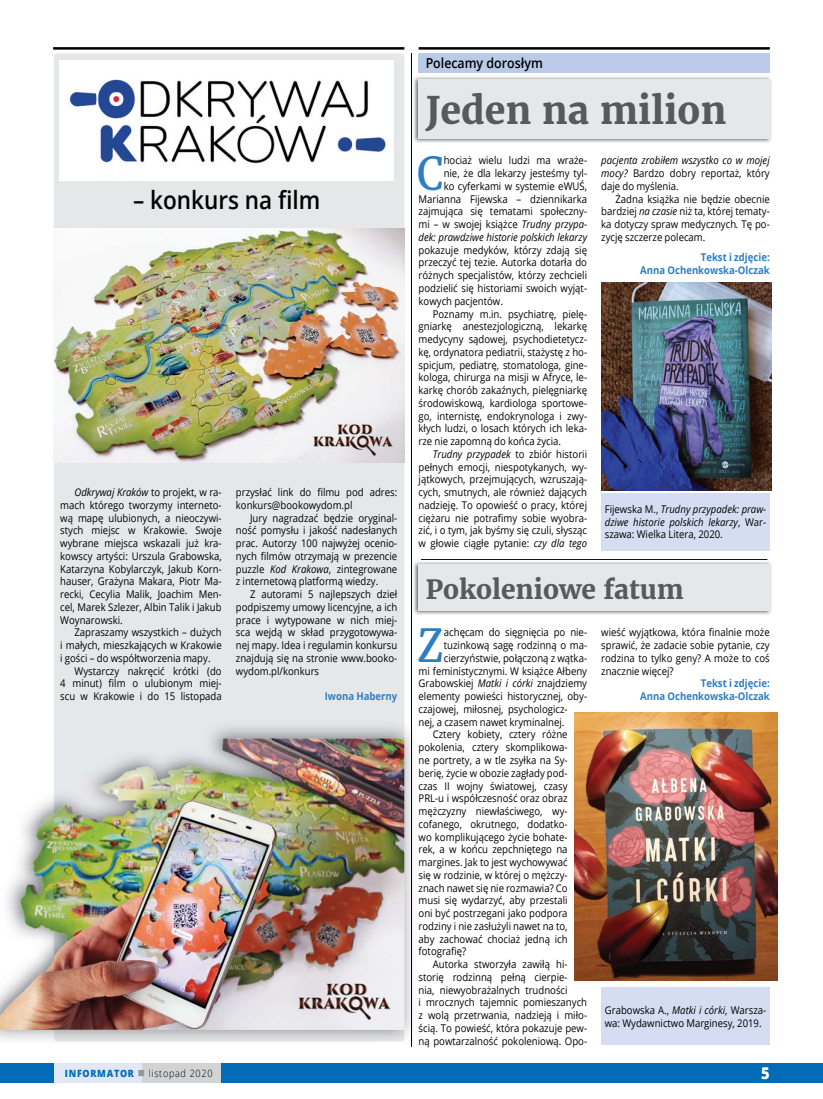
<style>
.page{position:relative;width:823px;height:1099px;background:#fff}
.page>*{position:absolute;margin:0;border:0;box-sizing:border-box;transform-origin:0 0}
.t1{font:45px "Merriweather";color:#2d7ec2;scale:.9 1}
.t2{font:700 37.5px "Merriweather";color:#58595b}
.t3{font:700 26.25px "Merriweather";color:#58595b}
.t4{font:600 25px "Open Sans";color:#000;scale:.9 1}
.t5{font:800 16.25px "Open Sans";color:#fff;scale:.9 1}
.t6{font:600 13.75px "Open Sans";color:#000;scale:.9 1}
.t7{font:10.62px/12.8px "Open Sans";color:#000;text-align:justify;scale:.9 1}
.t8{font:italic 10.62px/12.8px "Open Sans";color:#000;text-align:justify;scale:.9 1}
.t9{font:700 10.62px/12.8px "Open Sans";color:#2d7ec2;text-align:right;scale:.9 1}
.t10{font:300 10px "Open Sans";letter-spacing:.08em;color:#000;scale:.9 1}
.s1{font-style:italic}
.s2{font-style:normal}
.s3{font-weight:800;color:#006cb7}
.s4{color:#939598}
</style>
<div class="page">
<div style="left:0;top:1063px;width:822px;height:19px;background:#006cb7"></div>
<div style="left:141px;top:1062px;width:80px;height:20px;background:#d1d3d4"></div>
<div style="left:54px;top:1062px;width:87px;height:20px;background:#e1e7f5"></div>
<img style="left:413px;top:76px;width:358px;height:67px">
<div style="left:418px;top:80px;width:351px;height:59px;background:#e6e7e8"></div>
<hr style="left:53px;top:47px;width:351px;height:3px;background:#000">
<hr style="left:418px;top:47px;width:351px;height:3px;background:#000">
<hr style="left:420px;top:559px;width:347px;height:1px;background:#000">
<div style="left:601px;top:493px;width:168px;height:57px;background:#d4ddf1"></div>
<div style="left:601px;top:987px;width:168px;height:57px;background:#d4ddf1"></div>
<div style="left:418px;top:53px;width:351px;height:20px;background:#bacbe9"></div>
<hr style="left:411px;top:53px;width:1px;height:993px;background:#000">
<img style="left:413px;top:561px;width:358px;height:54px">
<div style="left:418px;top:564px;width:351px;height:47px;background:#e6e7e8"></div>
<img style="left:574px;top:713px;width:203px;height:267px">
<div style="left:54px;top:53px;width:350px;height:988px;background:#e6e7e8;border-radius:4px"></div>
<img style="left:60px;top:61px;width:333px;height:119px">
<img style="left:0;top:727px;width:373px;height:301px">
<img style="left:373px;top:721px;width:40px;height:321px">
<img style="left:0;top:1028px;width:374px;height:14px">
<img style="left:411px;top:721px;width:1px;height:321px">
<img style="left:54px;top:1028px;width:350px;height:13px">
<img style="left:601px;top:283px;width:170px;height:207px">
<img style="left:53px;top:228px;width:351px;height:234px">
<h3 class="t4" style="left:133px;top:182px;width:209px">– konkurs na film</h3>
<p class="t7" style="left:60px;top:485px;width:181px;text-indent:14px"><span class="s1">Odkrywaj Kraków</span> to projekt, w ra&shy;mach którego tworzymy interneto&shy;wą mapę ulubionych, a nieoczywi&shy;stych miejsc w Krakowie. Swoje wybrane miejsca wskazali już kra&shy;kowscy artyści: Urszula Grabowska, Katarzyna Kobylarczyk, Jakub Korn&shy;hauser, Grażyna Makara, Piotr Ma&shy;recki, Cecylia Malik, Joachim Men&shy;cel, Marek Szlezer, Albin Talik i Jakub Woynarowski.</p>
<p class="t7" style="left:60px;top:626px;width:181px;text-indent:14px">Zapraszamy wszystkich – dużych i małych, mieszkających w Krakowie i gości – do współtworzenia mapy.</p>
<p class="t7" style="left:60px;top:664px;width:181px;text-indent:14px">Wystarczy nakręcić krótki (do 4 minut) film o ulubionym miej&shy;scu w Krakowie i do 15 listopada</p>
<p class="t7" style="left:236px;top:485px;width:181px">przysłać link do filmu pod adres: konkurs@bookowydom.pl</p>
<p class="t7" style="left:236px;top:511px;width:181px;text-indent:14px">Jury nagradzać będzie oryginal&shy;ność pomysłu i jakość nadesłanych prac. Autorzy 100 najwyżej ocenio&shy;nych filmów otrzymają w prezencie puzzle <span class="s1">Kod Krakowa</span>, zintegrowane z internetową platformą wiedzy.</p>
<p class="t7" style="left:236px;top:587px;width:181px;text-indent:14px">Z autorami 5 najlepszych dzieł podpiszemy umowy licencyjne, a ich prace i wytypowane w nich miej&shy;sca wejdą w skład przygotowywa&shy;nej mapy. Idea i regulamin konkursu znajdują się na stronie www.booko&shy;wydom.pl/konkurs</p>
<p class="t9" style="left:324px;top:689px;width:82px">Iwona Haberny</p>
<p class="t6" style="left:425px;top:54px;width:132px">Polecamy dorosłym</p>
<h2 class="t2" style="left:425px;top:87px;width:302px">Jeden na milion</h2>
<p class="t7" style="left:601px;top:154px;width:189px"><span class="s1">pacjenta zrobiłem wszystko co w mojej mocy?</span> Bardzo dobry reportaż, który daje do myślenia.</p>
<p class="t7" style="left:601px;top:192px;width:189px;text-indent:14px">Żadna książka nie będzie obecnie bardziej <span class="s1">na czasie</span> niż ta, której tematy&shy;ka dotyczy spraw medycznych<span class="s1">.</span> Tę po&shy;zycję szczerze polecam.</p>
<p class="t9" style="left:640px;top:250px;width:145px">Tekst i zdjęcie:<br>Anna Ochenkowska-Olczak</p>
<h1 class="t1" style="left:417px;top:146px;width:31px">C</h1>
<p class="t7" style="left:418px;top:154px;width:189px;text-align:right">hociaż wielu ludzi ma wraże-<br>nie, że dla lekarzy jesteśmy tyl-<br>ko cyferkami w systemie eWUŚ, Marianna Fijewska – dziennikarka zajmująca się tematami społeczny&shy;mi – w swojej książce <span class="s1">Trudny przypa&shy;dek: prawdziwe historie polskich lekarzy</span></p>
<p class="t7" style="left:418px;top:243px;width:189px">pokazuje medyków, którzy zdają się przeczyć tej tezie. Autorka dotarła do różnych specjalistów, którzy zechcieli podzielić się historiami swoich wyjąt&shy;kowych pacjentów.</p>
<p class="t7" style="left:418px;top:307px;width:189px;text-indent:14px">Poznamy m.in. psychiatrę, pielę&shy;gniarkę anestezjologiczną, lekarkę medycyny sądowej, psychodietetycz&shy;kę, ordynatora pediatrii, stażystę z ho&shy;spicjum, pediatrę, stomatologa, gine&shy;kologa, chirurga na misji w Afryce, le&shy;karkę chorób zakaźnych, pielęgniarkę środowiskową, kardiologa sportowe&shy;go, internistę, endokrynologa i zwy&shy;kłych ludzi, o losach których ich leka&shy;rze nie zapomną do końca życia.</p>
<p class="t7" style="left:418px;top:447px;width:189px;text-indent:14px"><span class="s1">Trudny przypadek</span> to zbiór historii pełnych emocji, niespotykanych, wy&shy;jątkowych, przejmujących, wzruszają&shy;cych, smutnych, ale również dających nadzieję. To opowieść o pracy, której ciężaru nie potrafimy sobie wyobra&shy;zić, i o tym, jak byśmy się czuli, słysząc w głowie ciągłe pytanie: <span class="s1">czy dla tego</span></p>
<p class="t8" style="left:604px;top:502px;width:181px"><span class="s2">Fijewska M.,</span> Trudny przypadek: praw&shy;dziwe historie polskich lekarzy<span class="s2">, War&shy;szawa: Wielka Litera, 2020.</span></p>
<h3 class="t3" style="left:425px;top:573px;width:259px">Pokoleniowe fatum</h3>
<p class="t7" style="left:601px;top:626px;width:189px">wieść wyjątkowa, która finalnie może sprawić, że zadacie sobie pytanie, czy rodzina to tylko geny? A może to coś znacznie więcej?</p>
<p class="t9" style="left:640px;top:677px;width:145px">Tekst i zdjęcie:<br>Anna Ochenkowska-Olczak</p>
<h1 class="t1" style="left:417px;top:617px;width:31px">Z</h1>
<p class="t7" style="left:443px;top:626px;width:160px">achęcam do sięgnięcia po nie-</p>
<p class="t7" style="left:443px;top:638px;width:160px">tuzinkową sagę rodzinną o ma-</p>
<p class="t7" style="left:443px;top:651px;width:160px">cierzyństwie, połączoną z wątka-</p>
<p class="t7" style="left:418px;top:664px;width:189px">mi feministycznymi. W książce Ałbeny</p>
<p class="t7" style="left:418px;top:677px;width:189px">Grabowskiej <span class="s1">Matki i córki</span> znajdziemy</p>
<p class="t7" style="left:418px;top:689px;width:189px">elementy powieści historycznej, oby-</p>
<p class="t7" style="left:418px;top:702px;width:167px">czajowej, miłosnej, psychologicz-</p>
<p class="t7" style="left:418px;top:715px;width:163px">nej, a czasem nawet kryminalnej.</p>
<p class="t7" style="left:432px;top:728px;width:151px">Cztery kobiety, cztery różne</p>
<p class="t7" style="left:418px;top:740px;width:167px">pokolenia, cztery skomplikowa-</p>
<p class="t7" style="left:418px;top:753px;width:167px">ne portrety, a w tle zsyłka na Sy-</p>
<p class="t7" style="left:418px;top:766px;width:167px">berię, życie w obozie zagłady pod-</p>
<p class="t7" style="left:418px;top:779px;width:167px">czas II wojny światowej, czasy</p>
<p class="t7" style="left:418px;top:791px;width:167px">PRL-u i współczesność oraz obraz</p>
<p class="t7" style="left:418px;top:804px;width:167px">mężczyzny niewłaściwego, wy-</p>
<p class="t7" style="left:418px;top:817px;width:167px">cofanego, okrutnego, dodatko-</p>
<p class="t7" style="left:418px;top:830px;width:167px">wo komplikującego życie bohate-</p>
<p class="t7" style="left:418px;top:842px;width:167px">rek, a w końcu zepchniętego na</p>
<p class="t7" style="left:418px;top:855px;width:167px">margines. Jak to jest wychowywać</p>
<p class="t7" style="left:418px;top:868px;width:167px">się w rodzinie, w której o mężczy-</p>
<p class="t7" style="left:418px;top:881px;width:167px">znach nawet się nie rozmawia? Co</p>
<p class="t7" style="left:418px;top:893px;width:167px">musi się wydarzyć, aby przestali</p>
<p class="t7" style="left:418px;top:906px;width:167px">oni być postrzegani jako podpora</p>
<p class="t7" style="left:418px;top:919px;width:167px">rodziny i nie zasłużyli nawet na to,</p>
<p class="t7" style="left:418px;top:932px;width:167px">aby zachować chociaż jedną ich</p>
<p class="t7" style="left:418px;top:944px;width:55px">fotografię?</p>
<p class="t7" style="left:432px;top:957px;width:151px">Autorka stworzyła zawiłą hi-</p>
<p class="t7" style="left:418px;top:970px;width:167px">storię rodzinną pełną cierpie-</p>
<p class="t7" style="left:418px;top:983px;width:167px">nia, niewyobrażalnych trudności</p>
<p class="t7" style="left:418px;top:995px;width:189px">i mrocznych tajemnic pomieszanych</p>
<p class="t7" style="left:418px;top:1008px;width:189px">z wolą przetrwania, nadzieją i miło-</p>
<p class="t7" style="left:418px;top:1021px;width:189px">ścią. To powieść, która pokazuje pew-</p>
<p class="t7" style="left:418px;top:1034px;width:189px">ną powtarzalność pokoleniową. Opo-</p>
<p class="t7" style="left:604px;top:1003px;width:181px">Grabowska A., <span class="s1">Matki i córki</span>, Warsza&shy;wa: Wydawnictwo Marginesy, 2019.</p>
<p class="t10" style="left:65px;top:1066px;width:165px"><span class="s3">INFORMATOR</span> <span class="s4">■</span> listopad 2020</p>
<h3 class="t5" style="left:760px;top:1061px;width:11px">5</h3>
</div>
